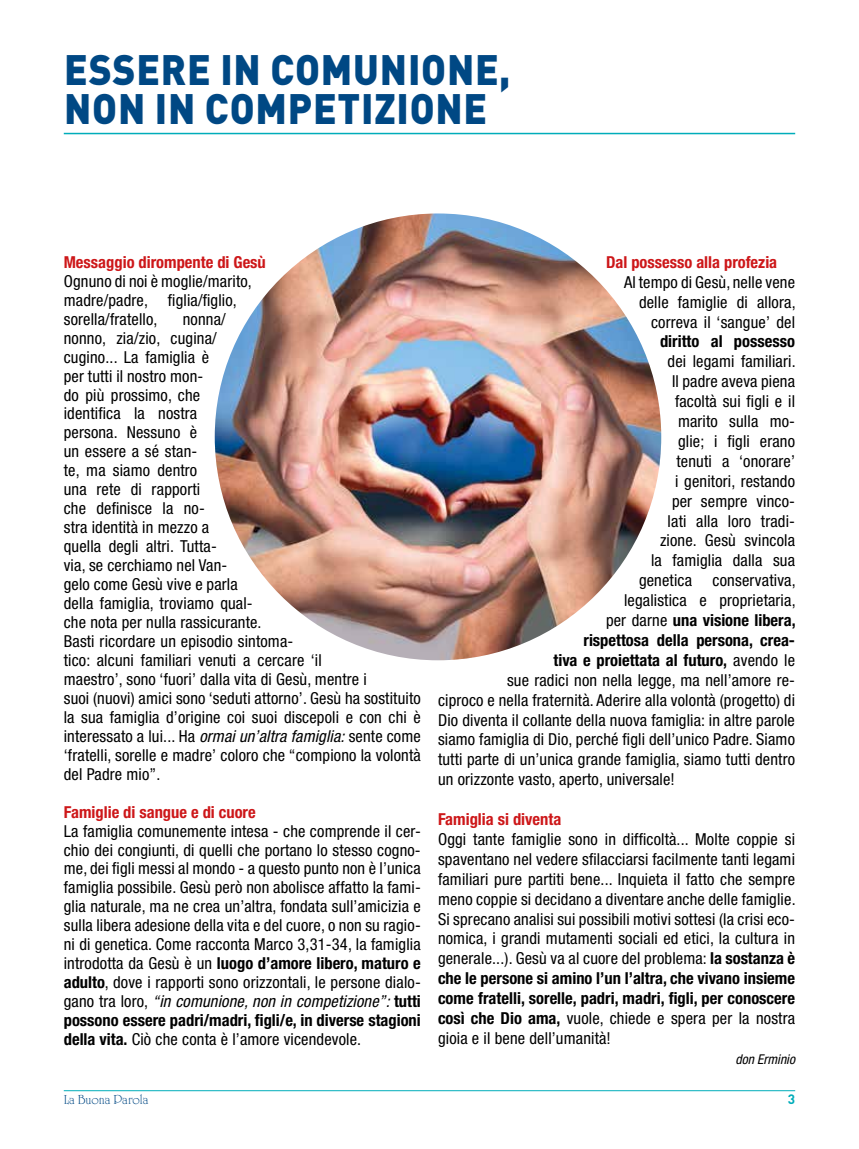
<style>
.page{position:relative;width:859px;height:1149px;background:#fff}
.page>*{position:absolute;margin:0;border:0;box-sizing:border-box;transform-origin:0 0}
.t1{font:900 42px/39px "DIN Pro";letter-spacing:.02em;color:#004884;scale:.93 1}
.t2{font:condensed 16.5px/18.9px "Helvetica Neue LT Std";letter-spacing:.01em;color:#000}
.t3{font:700 condensed 16.5px "Helvetica Neue LT Std";color:#000}
.t4{font:700 condensed 16.5px "Helvetica Neue LT Std";color:#cd1719}
.t5{font:13.5px "University Roman Std";color:#004884}
.t6{font:italic condensed 13.5px "Helvetica Neue LT Std";color:#000}
.t7{font:700 13.5px "DIN Pro";color:#00adba}
.s1{font-style:italic}
.s2{font-weight:700}
.s3{font-weight:400}
</style>
<div class="page">
<hr style="left:64px;top:1089px;width:731px;height:1px;background:#00adba">
<hr style="left:64px;top:133px;width:731px;height:1px;background:#00adba">
<img style="left:215px;top:213px;width:446px;height:447px;border-radius:223px">
<h1 class="t1" style="left:64px;top:45px;width:481px">ESSERE IN COMUNIONE,<br>NON IN COMPETIZIONE</h1>
<p class="t4" style="left:64px;top:252px;width:204px">Messaggio dirompente di Gesù</p>
<p class="t2" style="left:64px;top:271px;width:190px">Ognuno di noi è moglie/marito, madre/padre, figlia/figlio, sorella/fratello,</p>
<p class="t2" style="left:64px;top:309px;width:359px;text-indent:119px">nonna/<br>nonno, zia/zio, cugina/<br>cugino... La famiglia è<br>per tutti il nostro mon-<br>do più prossimo, che<br>identifica la nostra<br>persona. Nessuno è<br>un essere a sé stan-<br>te, ma siamo dentro<br>una rete di rapporti<br>che definisce la no-<br>stra identità in mezzo a<br>quella degli altri. Tutta-<br>via, se cerchiamo nel Van-<br>gelo come Gesù vive e parla<br>della famiglia, troviamo qual-<br>che nota per nulla rassicurante.<br>Basti ricordare un episodio sintoma-<br>tico: alcuni familiari venuti a cercare ‘il<br>maestro’, sono ‘fuori’ dalla vita di Gesù, mentre i<br>suoi (nuovi) amici sono ‘seduti attorno’. Gesù ha sostituito la sua famiglia d’origine coi suoi discepoli e con chi è interessato a lui... Ha <span class="s1">ormai un’altra famiglia:</span> sente come ‘fratelli, sorelle e madre’ coloro che “compiono la volontà del Padre mio”.</p>
<p class="t4" style="left:64px;top:801px;width:193px">Famiglie di sangue e di cuore</p>
<p class="t2" style="left:64px;top:820px;width:359px;text-align:justify">La famiglia comunemente intesa - che comprende il cer&shy;chio dei congiunti, di quelli che portano lo stesso cogno&shy;me, dei figli messi al mondo - a questo punto non è l’unica famiglia possibile. Gesù però non abolisce affatto la fami&shy;glia naturale, ma ne crea un’altra, fondata sull’amicizia e sulla libera adesione della vita e del cuore, o non su ragio&shy;ni di genetica. Come racconta Marco 3,31-34, la famiglia introdotta da Gesù è un <span class="s2">luogo d’amore libero, maturo e adulto</span>, dove i rapporti sono orizzontali, le persone dialo&shy;gano tra loro, <span class="s1">“in comunione, non in competizione”:</span> <span class="s2">tutti possono essere padri/madri, figli/e, in diverse stagioni della vita.</span> Ciò che conta è l’amore vicendevole.</p>
<p class="t4" style="left:606px;top:252px;width:173px">Dal possesso alla profezia</p>
<p class="t2" style="left:624px;top:272px;width:173px;line-height:20px;text-align:right">Al tempo di Gesù, nelle vene delle famiglie di allora, correva il ‘sangue’ del</p>
<p class="t3" style="left:660px;top:331px;width:137px">diritto al possesso</p>
<p class="t2" style="left:667px;top:352px;width:130px">dei legami familiari.</p>
<p class="t2" style="left:672px;top:372px;width:125px">Il padre aveva piena</p>
<p class="t2" style="left:675px;top:391px;width:121px">facoltà sui figli e il</p>
<p class="t2" style="left:678px;top:411px;width:119px">marito sulla mo-</p>
<p class="t2" style="left:678px;top:431px;width:119px">glie; i figli erano</p>
<p class="t2" style="left:676px;top:451px;width:120px">tenuti a ‘onorare’</p>
<p class="t2" style="left:675px;top:471px;width:121px">i genitori, restando</p>
<p class="t2" style="left:672px;top:491px;width:124px">per sempre vinco-</p>
<p class="t2" style="left:667px;top:511px;width:129px">lati alla loro tradi-</p>
<p class="t2" style="left:660px;top:531px;width:137px">zione. Gesù svincola</p>
<p class="t2" style="left:651px;top:550px;width:146px">la famiglia dalla sua</p>
<p class="t2" style="left:639px;top:570px;width:158px">genetica conservativa,</p>
<p class="t2" style="left:624px;top:590px;width:173px">legalistica e proprietaria,</p>
<p class="t3" style="left:606px;top:610px;width:191px"><span class="s3">per darne</span> una visione libera,</p>
<p class="t3" style="left:583px;top:630px;width:213px">rispettosa della persona, crea-</p>
<p class="t3" style="left:553px;top:649px;width:243px">tiva e proiettata al futuro, <span class="s3">avendo le</span></p>
<p class="t2" style="left:507px;top:670px;width:289px">sue radici non nella legge, ma nell’amore re-</p>
<p class="t2" style="left:438px;top:690px;width:359px">ciproco e nella fraternità. Aderire alla volontà (progetto) di</p>
<p class="t2" style="left:438px;top:710px;width:358px">Dio diventa il collante della nuova famiglia: in altre parole</p>
<p class="t2" style="left:438px;top:729px;width:359px">siamo famiglia di Dio, perché figli dell’unico Padre. Siamo</p>
<p class="t2" style="left:438px;top:749px;width:359px">tutti parte di un’unica grande famiglia, siamo tutti dentro</p>
<p class="t2" style="left:438px;top:769px;width:238px">un orizzonte vasto, aperto, universale!</p>
<p class="t4" style="left:438px;top:808px;width:125px">Famiglia si diventa</p>
<p class="t2" style="left:438px;top:828px;width:359px;line-height:20px;text-align:justify">Oggi tante famiglie sono in difficoltà... Molte coppie si spaventano nel vedere sfilacciarsi facilmente tanti legami familiari pure partiti bene... Inquieta il fatto che sempre meno coppie si decidano a diventare anche delle famiglie.<br>Si sprecano analisi sui possibili motivi sottesi (la crisi eco&shy;nomica, i grandi mutamenti sociali ed etici, la cultura in generale...). Gesù va al cuore del problema: <span class="s2">la sostanza è che le persone si amino l’un l’altra, che vivano insieme come fratelli, sorelle, padri, madri, figli, per conoscere così che Dio ama,</span> vuole, chiede e spera per la nostra gioia e il bene dell’umanità!</p>
<p class="t6" style="left:735px;top:1050px;width:61px">don Erminio</p>
<p class="t5" style="left:64px;top:1091px;width:86px">La Buona Parola</p>
<p class="t7" style="left:788px;top:1087px;width:9px">3</p>
</div>
